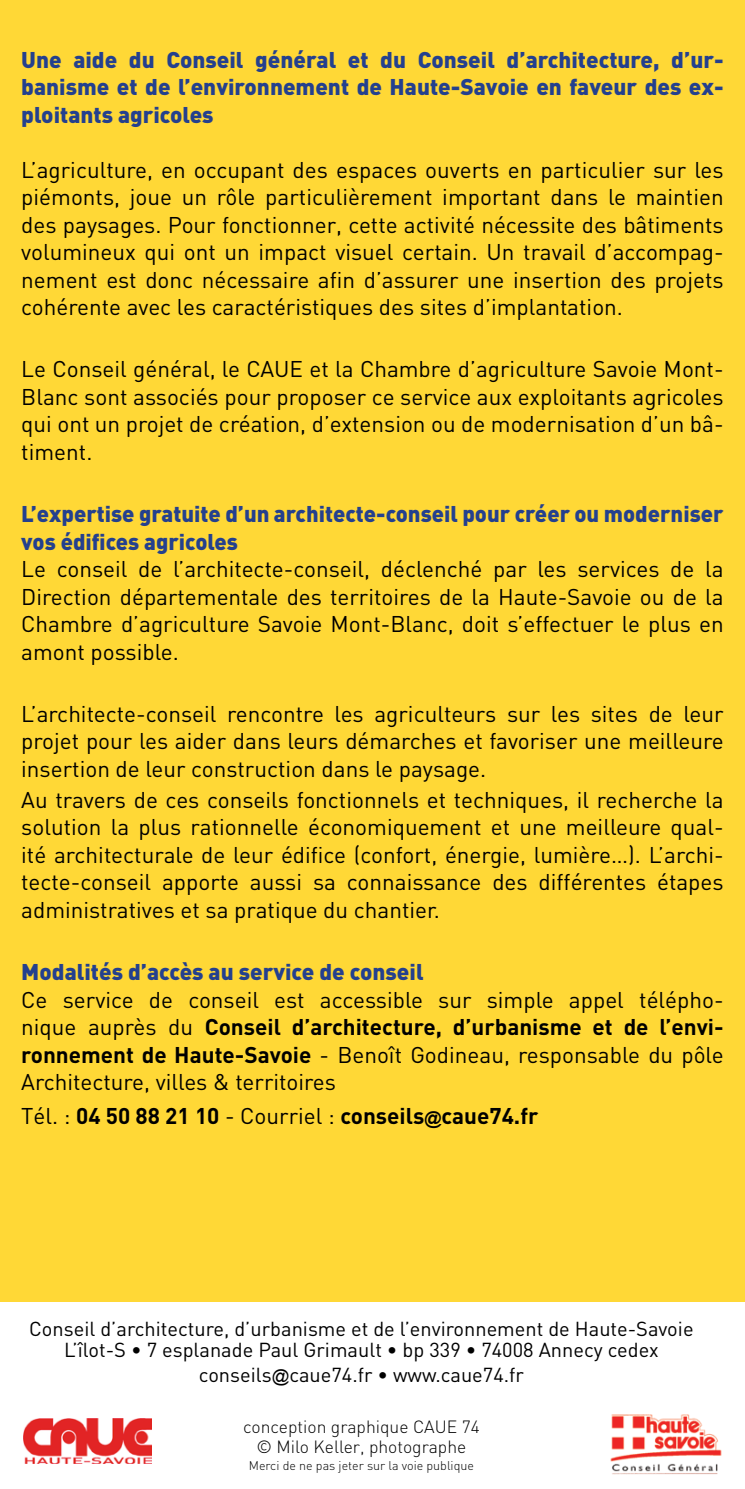
<style>
.page{position:relative;width:745px;height:1489px;background:#fff}
.page>*{position:absolute;margin:0;border:0;box-sizing:border-box;transform-origin:0 0}
._4_verso_contenu{font:22.5px/27.5px "DIN";color:#000;text-align:justify}
._5_verso_titrePartie{font:900 22.5px/27.5px "DIN";color:#24408e;text-align:justify}
._4_verso_contenu-2{font:700 22.5px "DIN";color:#000}
._5_verso_titrePartie-2{font:20px "DIN";color:#000}
._8_verso_conception{font:300 17.5px "DIN";color:#000}
._8_verso_conception-2{font:300 12.5px "DIN";color:#000}
.s1{font-weight:700}
.s2{font-weight:400}
.s3{font-family:"Arial";font-size:17.5px}
</style>
<div class="page">
<div style="left:0;top:0;width:744px;height:1488px;background:#ffd836"></div>
<div style="left:0;top:1302px;width:744px;height:186px;background:#fff"></div>
<img style="left:610px;top:1414px;width:112px;height:61px">
<img style="left:24px;top:1418px;width:127px;height:45px">
<p class="_5_verso_titrePartie" style="left:21px;top:45px;width:703px">Une aide du Conseil général et du Conseil d’architecture, d’ur&shy;banisme et de l’environnement de Haute-Savoie en faveur des ex&shy;ploitants agricoles</p>
<p class="_4_verso_contenu" style="left:21px;top:155px;width:703px">L’agriculture, en occupant des espaces ouverts en particulier sur les piémonts, joue un rôle particulièrement important dans le maintien des paysages. Pour fonctionner, cette activité nécessite des bâtiments volumineux qui ont un impact visuel certain. Un travail d’accompag&shy;nement est donc nécessaire afin d’assurer une insertion des projets cohérente avec les caractéristiques des sites d’implantation.</p>
<p class="_4_verso_contenu" style="left:21px;top:355px;width:703px">Le Conseil général, le CAUE et la Chambre d’agriculture Savoie Mont-Blanc sont associés pour proposer ce service aux exploitants agricoles qui ont un projet de création, d’extension ou de modernisation d’un bâ&shy;timent.</p>
<p class="_5_verso_titrePartie" style="left:21px;top:499px;width:703px">L’expertise gratuite d’un architecte-conseil pour créer ou moderniser vos édifices agricoles</p>
<p class="_4_verso_contenu" style="left:21px;top:554px;width:703px">Le conseil de l’architecte-conseil, déclenché par les services de la Direction départementale des territoires de la Haute-Savoie ou de la Chambre d’agriculture Savoie Mont-Blanc, doit s’effectuer le plus en amont possible.</p>
<p class="_4_verso_contenu" style="left:21px;top:699px;width:703px">L’architecte-conseil rencontre les agriculteurs sur les sites de leur projet pour les aider dans leurs démarches et favoriser une meilleure insertion de leur construction dans le paysage.</p>
<p class="_4_verso_contenu" style="left:21px;top:785px;width:703px">Au travers de ces conseils fonctionnels et techniques, il recherche la solution la plus rationnelle économiquement et une meilleure qual&shy;ité architecturale de leur édifice (confort, énergie, lumière…). L’archi&shy;tecte-conseil apporte aussi sa connaissance des différentes étapes administratives et sa pratique du chantier.</p>
<p class="_5_verso_titrePartie" style="left:21px;top:956px;width:403px">Modalités d’accès au service de conseil</p>
<p class="_4_verso_contenu" style="left:21px;top:985px;width:703px">Ce service de conseil est accessible sur simple appel télépho&shy;nique auprès du <span class="s1">Conseil d’architecture, d’urbanisme et de l’envi&shy;ronnement de Haute-Savoie</span> - Benoît Godineau, responsable du pôle Architecture, villes &amp; territoires</p>
<p class="_4_verso_contenu-2" style="left:21px;top:1100px;width:518px"><span class="s2">Tél. :</span> 04 50 88 21 10 <span class="s2">- Courriel :</span> conseils<span class="s3">@</span>caue74.fr</p>
<p class="_5_verso_titrePartie-2" style="left:29px;top:1315px;width:665px">Conseil d’architecture, d’urbanisme et de l’environnement de Haute-Savoie</p>
<p class="_5_verso_titrePartie-2" style="left:64px;top:1337px;width:595px">L’îlot-S • 7 esplanade Paul Grimault • bp 339 • 74008 Annecy cedex</p>
<p class="_5_verso_titrePartie-2" style="left:199px;top:1362px;width:326px">conseils<span class="s3">@</span>caue74.fr • www.caue74.fr</p>
<p class="_8_verso_conception" style="left:243px;top:1416px;width:238px">conception graphique CAUE 74</p>
<p class="_8_verso_conception" style="left:256px;top:1435px;width:211px">© Milo Keller, photographe</p>
<p class="_8_verso_conception-2" style="left:249px;top:1457px;width:226px">Merci de ne pas jeter sur la voie publique</p>
</div>
